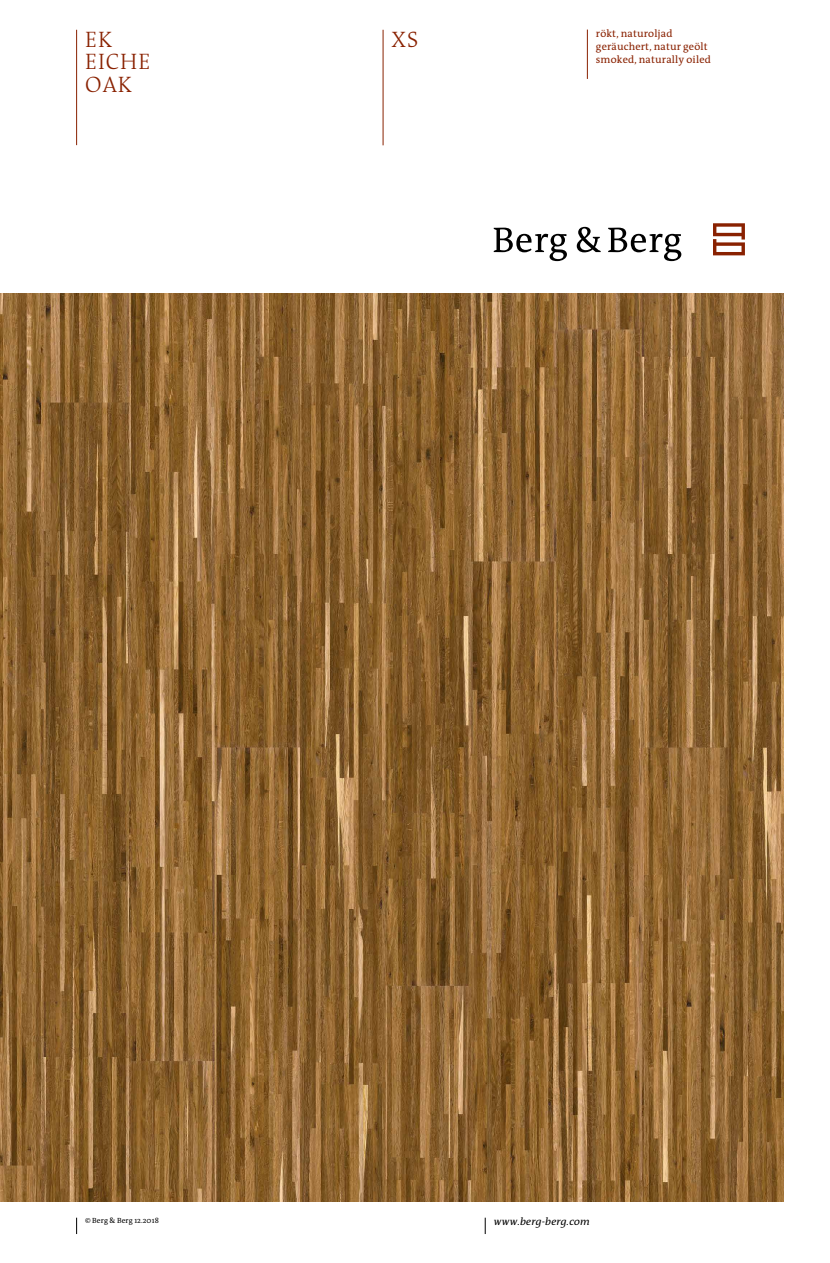
<style>
.page{position:relative;width:830px;height:1263px;background:#fff}
.page>*{position:absolute;margin:0;border:0;box-sizing:border-box;transform-origin:0 0}
.t1{font:22.5px/22.5px "The Antiqua B3 c Light Caps";letter-spacing:.04em;color:#892101}
.t2{font:10.5px/12.8px "The Antiqua B5";letter-spacing:.015em;color:#892101}
.t3{font:italic 10.5px "The Antiqua B5 i";letter-spacing:.015em;color:#000}
.t4{font:7.5px "The Antiqua B5";letter-spacing:.015em;color:#000}
</style>
<div class="page">
<svg style="left:713px;top:223px;width:31px;height:32px"></svg>
<svg style="left:493px;top:228px;width:73px;height:33px"></svg>
<svg style="left:576px;top:227px;width:24px;height:25px"></svg>
<svg style="left:608px;top:228px;width:73px;height:33px"></svg>
<hr style="left:76px;top:30px;width:1px;height:115px;background:#892101">
<hr style="left:382px;top:30px;width:1px;height:115px;background:#892101">
<svg style="left:484px;top:1218px;width:1px;height:16px"></svg>
<svg style="left:76px;top:1218px;width:1px;height:16px"></svg>
<hr style="left:586px;top:30px;width:1px;height:49px;background:#892101">
<img style="left:0;top:294px;width:782px;height:907px">
<h1 class="t1" style="left:85px;top:29px;width:67px">EK<br>EICHE<br>OAK</h1>
<h1 class="t1" style="left:391px;top:29px;width:28px">XS</h1>
<p class="t2" style="left:595px;top:28px;width:116px">rökt, naturoljad geräuchert, natur geölt smoked, naturally oiled</p>
<p class="t4" style="left:85px;top:1217px;width:75px">© Berg &amp; Berg 12.2018</p>
<p class="t3" style="left:493px;top:1216px;width:98px">www.berg-berg.com</p>
</div>
